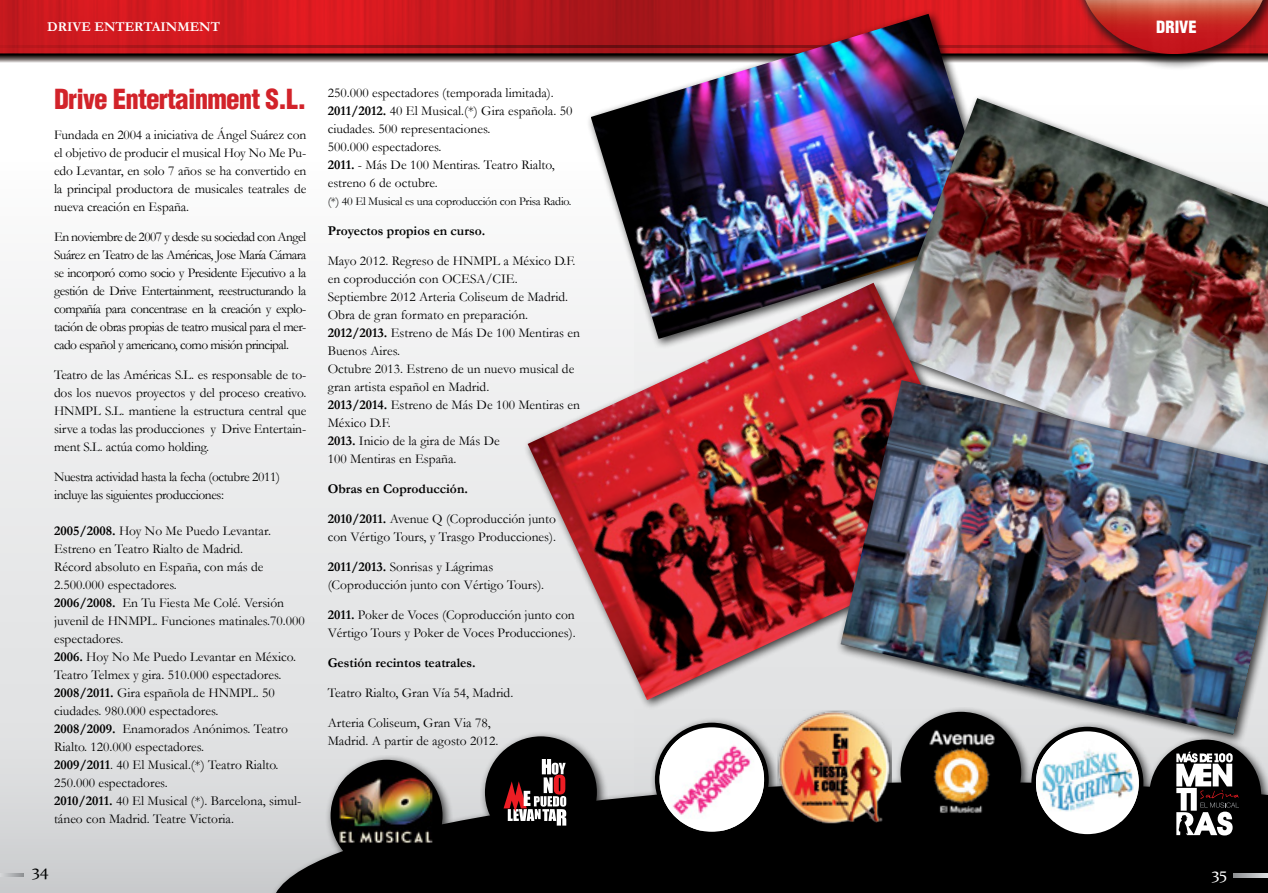
<style>
.page{position:relative;width:1268px;height:893px;background:#fff}
.page>*{position:absolute;margin:0;border:0;box-sizing:border-box;transform-origin:0 0}
.t1{font:900 condensed 27px "Helvetica";letter-spacing:-.03em;color:#d2232a}
.t2{font:900 condensed 16.5px "Helvetica";color:#fff}
.t3{font:16.5px "Constantia";color:#000101}
.t4{font:16.5px "Constantia";color:#fff}
.t5{font:13.5px/18px "Garamond";color:#000}
.t6{font:13.5px/18px "Garamond";letter-spacing:-.03em;color:#000}
.t7{font:700 13.5px "Garamond";color:#000}
.t8{font:700 13.5px "Garamond";color:#fff}
.t9{font:12px "Garamond";letter-spacing:-.02em;color:#000}
.s1{font-weight:700}
</style>
<div class="page">
<div style="left:0;top:53px;width:634px;height:840px;background:linear-gradient(to bottom,#fff,#d3d5d6)"></div>
<svg style="left:0;top:53px;width:1070px;height:9px"></svg>
<svg style="left:0;top:0;width:1070px;height:53px;fill:#d01a1f"></svg>
<svg style="left:0;top:45px;width:1070px;height:3px"></svg>
<div style="left:1073px;top:0;width:194px;height:71px;background:#000;opacity:.61"></div>
<div style="left:1070px;top:0;width:197px;height:63px;background:#000;opacity:.75"></div>
<svg style="left:1079px;top:0;width:188px;height:54px"></svg>
<svg style="left:272px;top:782px;width:995px;height:111px;fill:#000"></svg>
<div style="left:585px;top:9px;width:422px;height:340px;background:#000;opacity:.75"></div>
<img style="left:590px;top:14px;width:406px;height:264px">
<img style="left:882px;top:98px;width:385px;height:277px">
<svg style="left:0;top:873px;width:23px;height:3px"></svg>
<div style="left:522px;top:278px;width:480px;height:432px;background:#000;opacity:.75"></div>
<img style="left:527px;top:283px;width:465px;height:417px">
<div style="left:325px;top:755px;width:128px;height:127px;background:#000;opacity:.75"></div>
<div style="left:330px;top:760px;width:112px;height:112px;background:#000;border-radius:50%"></div>
<img style="left:338px;top:775px;width:94px;height:68px">
<div style="left:480px;top:731px;width:127px;height:128px;background:#000;opacity:.75"></div>
<div style="left:485px;top:736px;width:111px;height:112px;background:#000;border-radius:50%"></div>
<svg style="left:503px;top:759px;width:63px;height:67px"></svg>
<div style="left:895px;top:707px;width:136px;height:136px;background:#000"></div>
<img style="left:933px;top:747px;width:57px;height:66px">
<div style="left:1143px;top:735px;width:124px;height:127px;background:#000;opacity:.75"></div>
<div style="left:1148px;top:739px;width:112px;height:112px;background:#000;border-radius:50%"></div>
<svg style="left:1176px;top:752px;width:62px;height:83px"></svg>
<div style="left:1026px;top:722px;width:127px;height:127px;background:#000;opacity:.75"></div>
<div style="left:1031px;top:727px;width:112px;height:112px;background:#000;border-radius:50%"></div>
<div style="left:1035px;top:731px;width:103px;height:103px;background:#fff;border-radius:50%"></div>
<img style="left:1035px;top:746px;width:103px;height:76px">
<img style="left:777px;top:711px;width:114px;height:114px">
<div style="left:650px;top:718px;width:130px;height:130px;background:#000;opacity:.75"></div>
<div style="left:654px;top:723px;width:114px;height:113px;background:#000;border-radius:50%"></div>
<div style="left:659px;top:727px;width:105px;height:105px;background:#fff;border-radius:50%"></div>
<img style="left:659px;top:736px;width:105px;height:95px">
<svg style="left:1232px;top:873px;width:35px;height:4px"></svg>
<div style="left:835px;top:375px;width:432px;height:371px;background:#000;opacity:.75"></div>
<img style="left:840px;top:380px;width:427px;height:355px">
<p class="t8" style="left:47px;top:18px;width:174px">DRIVE ENTERTAINMENT</p>
<p class="t2" style="left:1155px;top:17px;width:42px">DRIVE</p>
<h1 class="t1" style="left:54px;top:82px;width:254px">Drive Entertainment S.L.</h1>
<p class="t5" style="left:54px;top:126px;width:254px;text-align:justify">Fundada en 2004 a iniciativa de Ángel Suárez con el objetivo de producir el musical Hoy No Me Pu&shy;edo Levantar, en solo 7 años se ha convertido en la principal productora de musicales teatrales de nueva creación en España.</p>
<p class="t5" style="left:54px;top:228px;width:254px;text-align:justify">En noviembre de 2007 y desde su sociedad con Angel Suárez en Teatro de las Américas, Jose María Cámara se incorporó como socio y Presidente Ejecutivo a la gestión de Drive Entertainment, reestructurando la compañía para concentrase en la creación y explo&shy;tación de obras propias de teatro musical para el mer&shy;cado español y americano, como misión principal.</p>
<p class="t5" style="left:54px;top:366px;width:254px;text-align:justify">Teatro de las Américas S.L. es responsable de to&shy;dos los nuevos proyectos y del proceso creativo.<br>HNMPL S.L. mantiene la estructura central que sirve a todas las producciones y Drive Entertain&shy;ment S.L. actúa como holding.</p>
<p class="t6" style="left:54px;top:468px;width:227px">Nuestra actividad hasta la fecha (octubre 2011) incluye las siguientes producciones:</p>
<p class="t5" style="left:54px;top:522px;width:252px"><span class="s1">2005/2008.</span> Hoy No Me Puedo Levantar.<br>Estreno en Teatro Rialto de Madrid.<br>Récord absoluto en España, con más de 2.500.000 espectadores.<br><span class="s1">2006/2008.</span> En Tu Fiesta Me Colé. Versión juvenil de HNMPL. Funciones matinales.70.000 espectadores.<br><span class="s1">2006.</span> Hoy No Me Puedo Levantar en México.<br>Teatro Telmex y gira. 510.000 espectadores.<br><span class="s1">2008/2011.</span> Gira española de HNMPL. 50 ciudades. 980.000 espectadores.<br><span class="s1">2008/2009.</span> Enamorados Anónimos. Teatro Rialto. 120.000 espectadores.<br><span class="s1">2009/2011</span>. 40 El Musical.(*) Teatro Rialto.<br>250.000 espectadores.<br><span class="s1">2010/2011.</span> 40 El Musical (*). Barcelona, simul&shy;táneo con Madrid. Teatre Victoria.</p>
<p class="t5" style="left:327px;top:84px;width:246px">250.000 espectadores (temporada limitada).<br><span class="s1">2011/2012.</span> 40 El Musical.(*) Gira española. 50 ciudades. 500 representaciones.<br>500.000 espectadores.<br><span class="s1">2011.</span> - Más De 100 Mentiras. Teatro Rialto, estreno 6 de octubre.</p>
<p class="t9" style="left:327px;top:194px;width:245px">(*) 40 El Musical es una coproducción con Prisa Radio.</p>
<p class="t7" style="left:327px;top:223px;width:159px">Proyectos propios en curso.</p>
<p class="t5" style="left:327px;top:252px;width:254px">Mayo 2012. Regreso de HNMPL a México D.F. en coproducción con OCESA/CIE.<br>Septiembre 2012 Arteria Coliseum de Madrid.<br>Obra de gran formato en preparación.<br><span class="s1">2012/2013.</span> Estreno de Más De 100 Mentiras en Buenos Aires.<br>Octubre 2013. Estreno de un nuevo musical de gran artista español en Madrid.<br><span class="s1">2013/2014.</span> Estreno de Más De 100 Mentiras en México D.F.<br><span class="s1">2013.</span> Inicio de la gira de Más De<br>100 Mentiras en España.</p>
<p class="t7" style="left:327px;top:481px;width:142px">Obras en Coproducción.</p>
<p class="t5" style="left:327px;top:510px;width:230px"><span class="s1">2010/2011.</span> Avenue Q (Coproducción junto con Vértigo Tours, y Trasgo Producciones).</p>
<p class="t5" style="left:327px;top:558px;width:218px"><span class="s1">2011/2013.</span> Sonrisas y Lágrimas (Coproducción junto con Vértigo Tours).</p>
<p class="t5" style="left:327px;top:606px;width:249px"><span class="s1">2011.</span> Poker de Voces (Coproducción junto con<br>Vértigo Tours y Poker de Voces Producciones).</p>
<p class="t7" style="left:327px;top:655px;width:149px">Gestión recintos teatrales.</p>
<p class="t5" style="left:327px;top:684px;width:187px">Teatro Rialto, Gran Vía 54, Madrid.</p>
<p class="t5" style="left:327px;top:714px;width:172px">Arteria Coliseum, Gran Via 78,<br>Madrid. A partir de agosto 2012.</p>
<p class="t3" style="left:32px;top:859px;width:18px">34</p>
<p class="t4" style="left:1211px;top:862px;width:17px">35</p>
</div>
